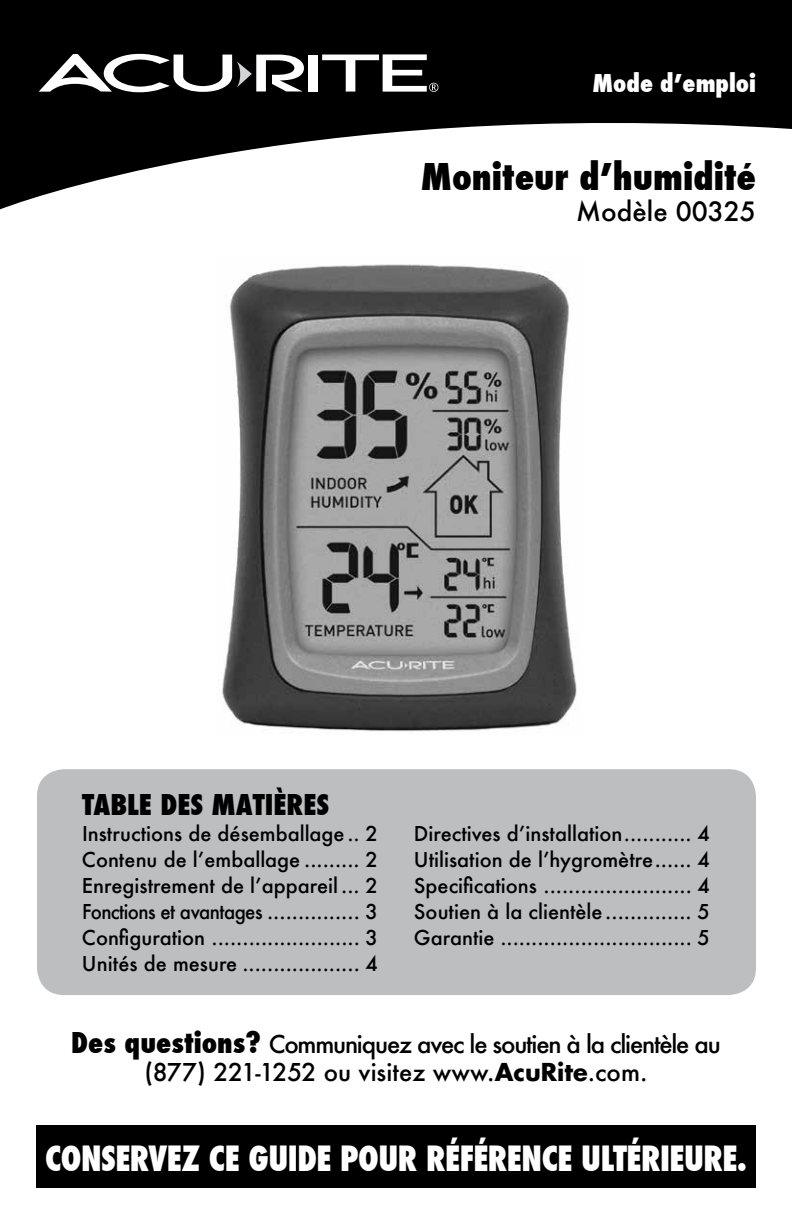
<style>
.page{position:relative;width:792px;height:1224px;background:#fff}
.page>*{position:absolute;margin:0;border:0;box-sizing:border-box;transform-origin:0 0}
.t1{font:800 condensed 36px "Futura";color:#000}
.t2{font:800 condensed 34px "Futura";letter-spacing:-.015em;color:#fff;scale:.95 1}
.t3{font:800 condensed 28px "Futura";color:#000}
.t4{font:500 26px "Futura";color:#000}
.t5{font:500 24px "Futura";letter-spacing:-.05em;color:#000}
.t6{font:500 24px "Futura";color:#000}
.t7{font:800 condensed 24px "Futura";color:#fff}
.t8{font:500 20px/26px "Futura";color:#000;text-align:justify}
.s1{font-weight:800;font-stretch:condensed;font-size:28px}
.s2{font-weight:700}
</style>
<div class="page">
<svg style="left:0;top:0;width:792px;height:209px;fill:#000"></svg>
<div style="left:309px;top:55px;width:9px;height:37px;background:#fff"></div>
<svg style="left:39px;top:54px;width:265px;height:38px"></svg>
<svg style="left:322px;top:54px;width:116px;height:38px"></svg>
<div style="left:37px;top:769px;width:719px;height:226px;background:#bcbec0;border-radius:27px"></div>
<img style="left:218px;top:264px;width:359px;height:468px">
<div style="left:36px;top:1125px;width:720px;height:63px;background:#000"></div>
<p class="t7" style="left:593px;top:67px;width:165px">Mode d’emploi</p>
<h2 class="t1" style="left:421px;top:152px;width:337px">Moniteur d’humidité</h2>
<p class="t4" style="left:576px;top:193px;width:181px">Modèle 00325</p>
<p class="t3" style="left:82px;top:785px;width:249px">TABLE DES MATIÈRES</p>
<p class="t8" style="left:82px;top:820px;width:298px">Instructions de désemballage.. 2<br>Contenu de l’emballage ......... 2<br>Enregistrement de l’appareil... 2<br>Fonctions et avantages ............... 3<br>Configuration ........................ 3<br>Unités de mesure ................... 4</p>
<p class="t8" style="left:414px;top:820px;width:298px">Directives d’installation........... 4<br>Utilisation de l’hygromètre...... 4<br>Specifications ........................ 4<br>Soutien à la clientèle.............. 5<br>Garantie ............................... 5</p>
<p class="t5" style="left:71px;top:1027px;width:651px"><span class="s1">Des questions?</span> Communiquez avec le soutien à la clientèle au</p>
<p class="t6" style="left:145px;top:1056px;width:504px">(877) 221-1252 ou visitez www.<span class="s2">AcuRite</span>.com.</p>
<p class="t2" style="left:45px;top:1135px;width:740px">CONSERVEZ CE GUIDE POUR RÉFÉRENCE ULTÉRIEURE.</p>
</div>
